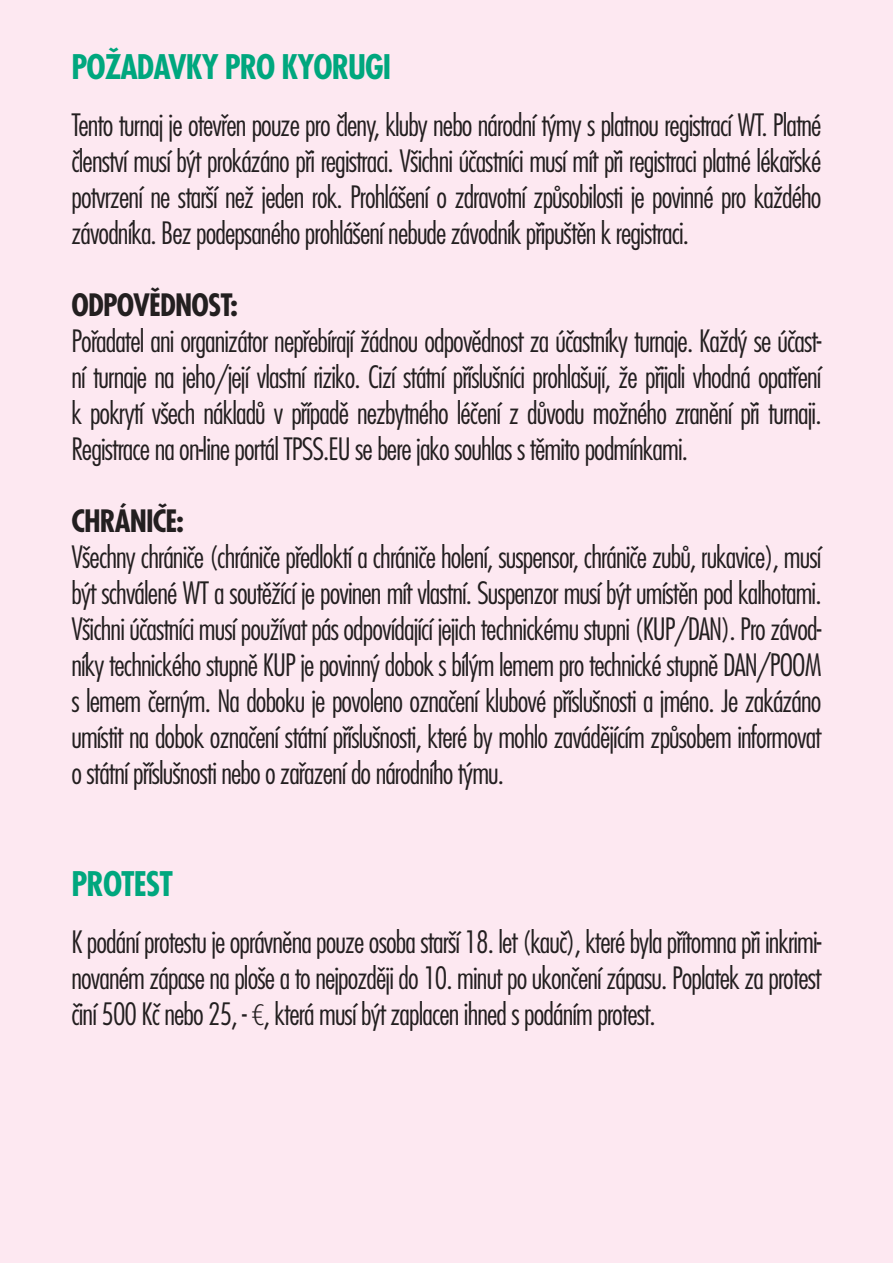
<style>
.page{position:relative;width:893px;height:1263px;background:#fde8f1}
.page>*{position:absolute;margin:0;border:0;box-sizing:border-box;transform-origin:0 0}
.t1{font:700 condensed 33px "Futura CE";letter-spacing:-.03em;color:#00a77e}
.t2{font:300 condensed 30px/36px "Futura CE";letter-spacing:-.03em;color:#231f20;text-align:justify}
.t3{font:700 condensed 30px "Futura CE";letter-spacing:-.03em;color:#231f20}
.s1{font-family:"Dax Pro"}
</style>
<div class="page">
<p class="t1" style="left:71px;top:51px;width:321px">POŽADAVKY PRO KYORUGI</p>
<p class="t2" style="left:71px;top:109px;width:752px">Tento turnaj je otevřen pouze pro členy, kluby nebo národní týmy s platnou registrací WT. Platné členství musí být prokázáno při registraci. Všichni účastníci musí mít při registraci platné lékařské potvrzení ne starší než jeden rok. Prohlášení o zdravotní způsobilosti je povinné pro každého závodníka. Bez podepsaného prohlášení nebude závodník připuštěn k registraci.</p>
<p class="t3" style="left:71px;top:291px;width:168px">ODPOVĚDNOST:</p>
<p class="t2" style="left:71px;top:325px;width:752px">Pořadatel ani organizátor nepřebírají žádnou odpovědnost za účastníky turnaje. Každý se účast&shy;ní turnaje na jeho/její vlastní riziko. Cizí státní příslušníci prohlašují, že přijali vhodná opatření k pokrytí všech nákladů v případě nezbytného léčení z důvodu možného zranění při turnaji.<br>Registrace na on-line portál TPSS.EU se bere jako souhlas s těmito podmínkami.</p>
<p class="t3" style="left:71px;top:507px;width:114px">CHRÁNIČE:</p>
<p class="t2" style="left:71px;top:541px;width:752px">Všechny chrániče (chrániče předloktí a chrániče holení, suspensor, chrániče zubů, rukavice), musí být schválené WT a soutěžící je povinen mít vlastní. Suspenzor musí být umístěn pod kalhotami.<br>Všichni účastníci musí používat pás odpovídající jejich technickému stupni (KUP/DAN). Pro závod&shy;níky technického stupně KUP je povinný dobok s bílým lemem pro technické stupně DAN/POOM s lemem černým. Na doboku je povoleno označení klubové příslušnosti a jméno. Je zakázáno umístit na dobok označení státní příslušnosti, které by mohlo zavádějícím způsobem informovat o státní příslušnosti nebo o zařazení do národního týmu.</p>
<p class="t1" style="left:71px;top:868px;width:103px">PROTEST</p>
<p class="t2" style="left:71px;top:926px;width:752px">K podání protestu je oprávněna pouze osoba starší 18. let (kauč), které byla přítomna při inkrimi&shy;novaném zápase na ploše a to nejpozději do 10. minut po ukončení zápasu. Poplatek za protest činí 500 Kč nebo 25, - <span class="s1">€</span>, která musí být zaplacen ihned s podáním protest.</p>
</div>
